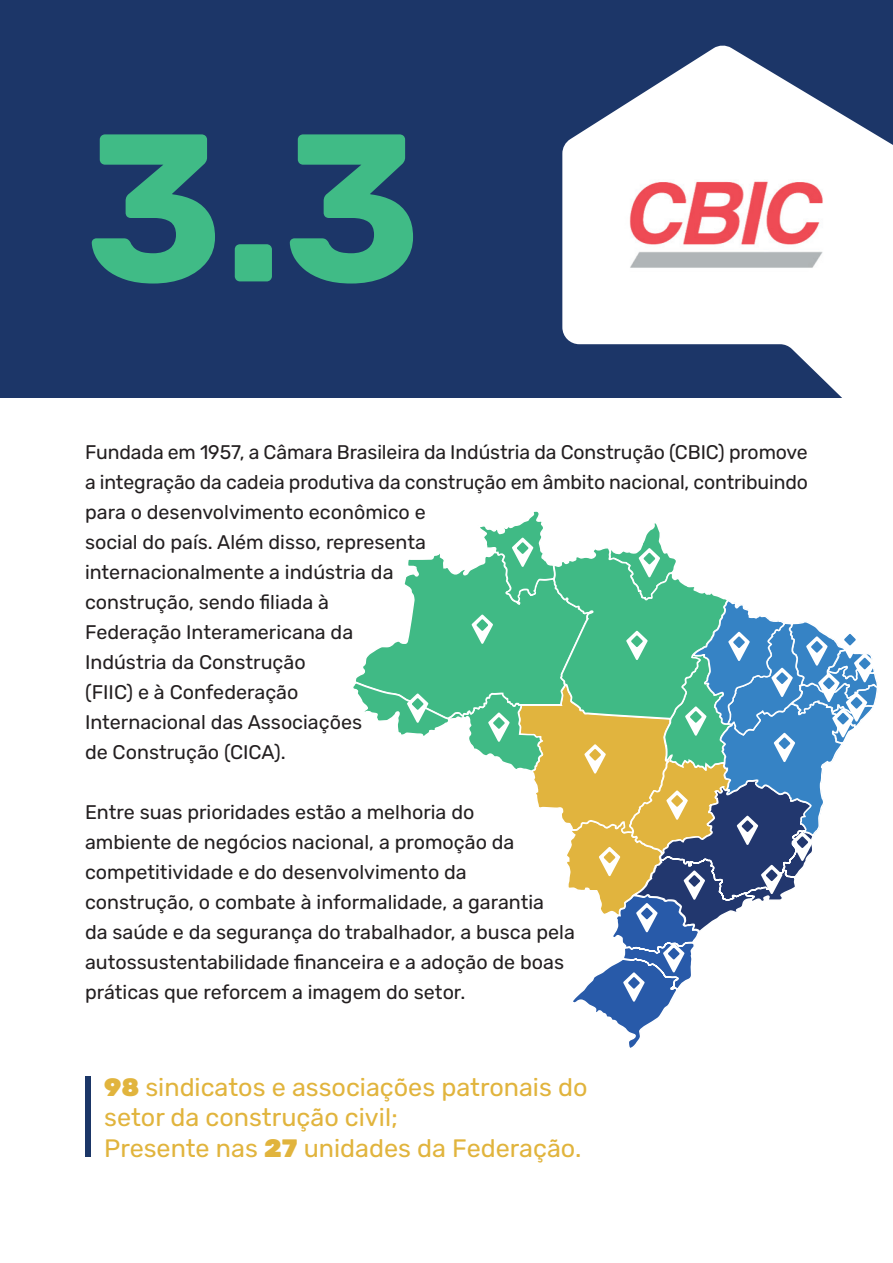
<style>
.page{position:relative;width:893px;height:1263px;background:#fff}
.page>*{position:absolute;margin:0;border:0;box-sizing:border-box;transform-origin:0 0}
.t1{font:700 210px "Rubik";color:#40bb86}
.t2{font:25.2px/30.2px "Rubik";color:#e1b43d}
.t3{font:19.65px/30px "Rubik";color:#231f20}
.s1{font-weight:900}
</style>
<div class="page">
<div style="left:85px;top:1076px;width:6px;height:80px;background:#1b3667"></div>
<div style="left:0;top:0;width:893px;height:397px;background:#1c3668"></div>
<svg style="left:562px;top:45px;width:331px;height:353px;fill:#fff"></svg>
<img style="left:621px;top:179px;width:206px;height:101px">
<svg style="left:353px;top:511px;width:524px;height:537px"></svg>
<h1 class="t1" style="left:85px;top:91px;width:338px">3.3</h1>
<p class="t3" style="left:85px;top:437px;width:724px">Fundada em 1957, a Câmara Brasileira da Indústria da Construção (CBIC) promove a integração da cadeia produtiva da construção em âmbito nacional, contribuindo para o desenvolvimento econômico e<br>social do país. Além disso, representa<br>internacionalmente a indústria da<br>construção, sendo filiada à<br>Federação Interamericana da<br>Indústria da Construção<br>(FIIC) e à Confederação<br>Internacional das Associações<br>de Construção (CICA).</p>
<p class="t3" style="left:85px;top:797px;width:491px">Entre suas prioridades estão a melhoria do<br>ambiente de negócios nacional, a promoção da competitividade e do desenvolvimento da construção, o combate à informalidade, a garantia<br>da saúde e da segurança do trabalhador, a busca pela autossustentabilidade financeira e a adoção de boas práticas que reforcem a imagem do setor.</p>
<p class="t2" style="left:104px;top:1073px;width:485px"><span class="s1">98</span> sindicatos e associações patronais do setor da construção civil;<br>Presente nas <span class="s1">27</span> unidades da Federação.</p>
</div>
